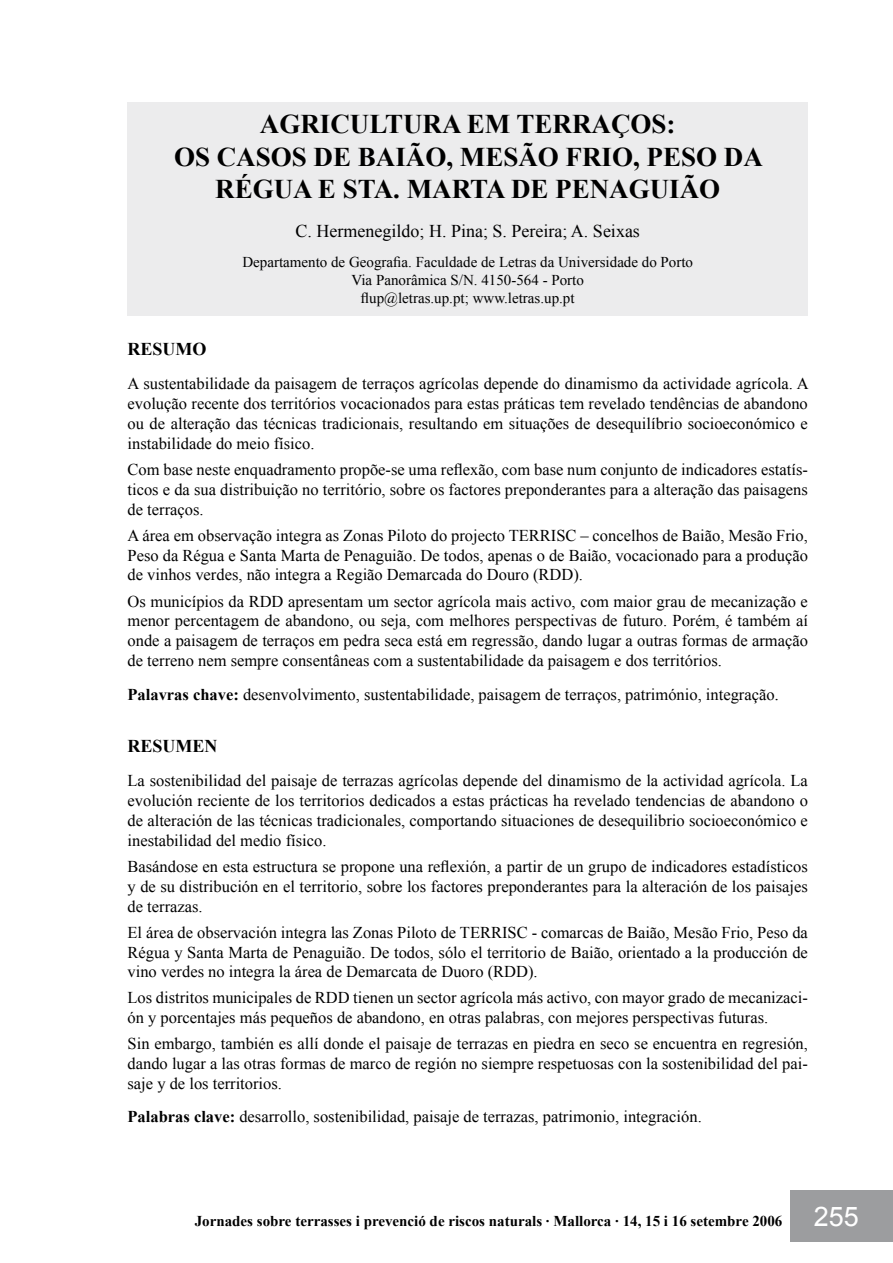
<style>
.page{position:relative;width:893px;height:1263px;background:#fff}
.page>*{position:absolute;margin:0;border:0;box-sizing:border-box;transform-origin:0 0}
.t1{font:700 27px "Times New Roman";color:#000}
.t2{font:18px "Times New Roman";color:#000}
.t3{font:700 18px "Times New Roman";color:#000}
.t4{font:16.5px/19.8px "Times New Roman";color:#000;text-align:justify}
.t5{font:15px/18px "Times New Roman";color:#000;text-align:center}
.t6{font:700 15px "Times New Roman";color:#000}
.s1{font-weight:700}
.s2{font-size:18px}
.s3{font-family:"Arial";font-weight:400;font-size:27px;color:#fff}
</style>
<div class="page">
<div style="left:128px;top:102px;width:680px;height:214px;background:#ececed"></div>
<div style="left:791px;top:1191px;width:102px;height:51px;background:#9c9d9f"></div>
<p class="t1" style="left:260px;top:105px;width:39px">Agricultura</p>
<p class="t1" style="left:467px;top:105px;width:70px">em terraços</p>
<p class="t1" style="left:666px;top:105px;width:10px">:</p>
<p class="t1" style="left:174px;top:138px;width:62px">os casos</p>
<p class="t1" style="left:314px;top:138px;width:287px">de Baião, Mesão Frio</p>
<p class="t1" style="left:633px;top:138px;width:49px">, Peso</p>
<p class="t1" style="left:724px;top:138px;width:21px">da</p>
<p class="t1" style="left:215px;top:170px;width:59px">Régua</p>
<p class="t1" style="left:318px;top:170px;width:134px">e Sta. Marta</p>
<p class="t1" style="left:511px;top:170px;width:80px">de Penagui</p>
<p class="t1" style="left:680px;top:170px;width:34px">ão</p>
<p class="t2" style="left:295px;top:218px;width:346px">C. Hermenegildo; H. Pina; S. Pereira; A. Seixas</p>
<p class="t5" style="left:242px;top:253px;width:452px">Departamento de Geografia. Faculdade de Letras da Universidade do Porto<br>Via Panorâmica S/N. 4150-564 - Porto<br>flup@letras.up.pt; www.letras.up.pt</p>
<p class="t3" style="left:128px;top:336px;width:27px">Resumo</p>
<p class="t4" style="left:128px;top:374px;width:683px">A sustentabilidade da paisagem de terraços agrícolas depende do dinamismo da actividade agrícola. A evolução recente dos territórios vocacionados para estas práticas tem revelado tendências de abandono ou de alteração das técnicas tradicionais, resultando em situações de desequilíbrio socioeconómico e instabilidade do meio físico.</p>
<p class="t4" style="left:128px;top:459px;width:682px">Com base neste enquadramento propõe-se uma reflexão, com base num conjunto de indicadores estatís&shy;ticos e da sua distribuição no território, sobre os factores preponderantes para a alteração das paisagens de terraços.</p>
<p class="t4" style="left:128px;top:525px;width:682px">A área em observação integra as Zonas Piloto do projecto TERRISC – concelhos de Baião, Mesão Frio, Peso da Régua e Santa Marta de Penaguião. De todos, apenas o de Baião, vocacionado para a produção de vinhos verdes, não integra a Região Demarcada do Douro (RDD).</p>
<p class="t4" style="left:128px;top:591px;width:682px">Os municípios da RDD apresentam um sector agrícola mais activo, com maior grau de mecanização e menor percentagem de abandono, ou seja, com melhores perspectivas de futuro. Porém, é também aí onde a paisagem de terraços em pedra seca está em regressão, dando lugar a outras formas de armação de terreno nem sempre consentâneas com a sustentabilidade da paisagem e dos territórios.</p>
<p class="t4" style="left:128px;top:685px;width:653px"><span class="s1">Palavras chave:</span> desenvolvimento, sustentabilidade, paisagem de terraços, património, integração<span class="s2">.</span></p>
<p class="t3" style="left:128px;top:733px;width:27px">Resumen</p>
<p class="t4" style="left:128px;top:771px;width:682px">La sostenibilidad del paisaje de terrazas agrícolas depende del dinamismo de la actividad agrícola. La evolución reciente de los territorios dedicados a estas prácticas ha revelado tendencias de abandono o de alteración de las técnicas tradicionales, comportando situaciones de desequilibrio socioeconómico e inestabilidad del medio físico.</p>
<p class="t4" style="left:128px;top:856px;width:682px">Basándose en esta estructura se propone una reflexión, a partir de un grupo de indicadores estadísticos y de su distribución en el territorio, sobre los factores preponderantes para la alteración de los paisajes de terrazas.</p>
<p class="t4" style="left:128px;top:922px;width:682px">El área de observación integra las Zonas Piloto de TERRISC - comarcas de Baião, Mesão Frio, Peso da Régua y Santa Marta de Penaguião. De todos, sólo el territorio de Baião, orientado a la producción de vino verdes no integra la área de Demarcata de Duoro (RDD).</p>
<p class="t4" style="left:128px;top:988px;width:682px">Los distritos municipales de RDD tienen un sector agrícola más activo, con mayor grado de mecanizaci&shy;ón y porcentajes más pequeños de abandono, en otras palabras, con mejores perspectivas futuras.</p>
<p class="t4" style="left:128px;top:1034px;width:682px">Sin embargo, también es allí donde el paisaje de terrazas en piedra en seco se encuentra en regresión, dando lugar a las otras formas de marco de región no siempre respetuosas con la sostenibilidad del pai&shy;saje y de los territorios.</p>
<p class="t4" style="left:128px;top:1106px;width:576px"><span class="s1">Palabras clave:</span> desarrollo, sostenibilidad, paisaje de terrazas, patrimonio, integración.</p>
<p class="t6" style="left:195px;top:1211px;width:649px">Jornades sobre terrasses i prevenció de riscos naturals · Mallorca · 14, 15 i 16 setembre 2006 <span class="s3">255</span></p>
</div>
